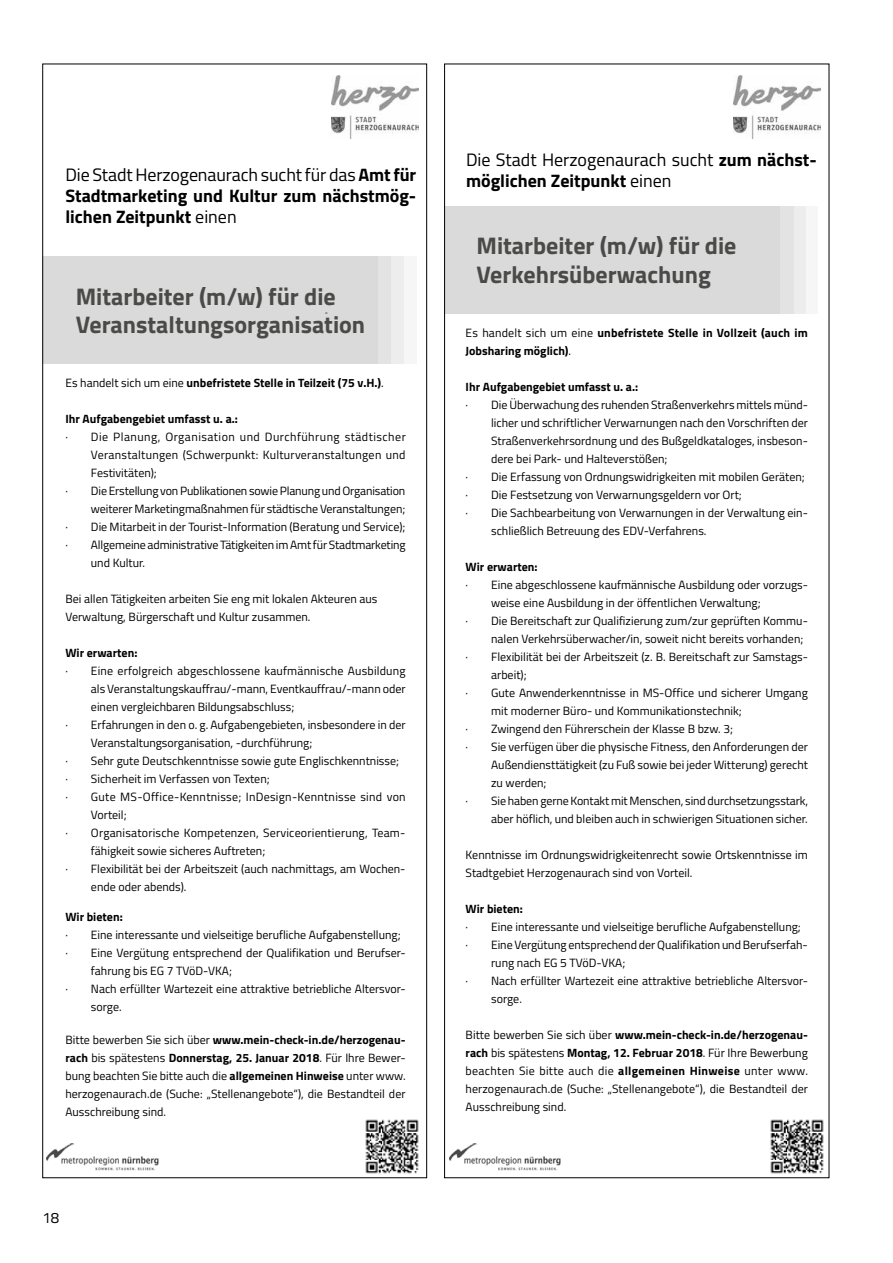
<style>
.page{position:relative;width:893px;height:1263px;background:#fff}
.page>*{position:absolute;margin:0;border:0;box-sizing:border-box;transform-origin:0 0}
.t1{font:700 24px/28.8px "Titillium";color:#4a4a49}
.t2{font:700 18px/21px "Titillium";color:#000;text-align:justify}
.t3{font:18px/21px "Titillium";color:#000}
.t4{font:15px "Titillium";color:#000}
.t5{font:12px/18px "Titillium";color:#000}
.t6{font:700 12px/18px "Titillium";color:#000}
.t7{font:12px "Titillium";letter-spacing:.025em;color:#000}
.t8{font:12px "Titillium";letter-spacing:.02em;color:#000}
.t9{font:12px "Titillium";letter-spacing:.04em;color:#000}
.s1{font-weight:400}
.s2{font-weight:700}
</style>
<div class="page">
<div style="left:47px;top:256px;width:370px;height:108px;background:#f6f6f6"></div>
<div style="left:47px;top:256px;width:357px;height:108px;background:#ededed"></div>
<div style="left:47px;top:256px;width:344px;height:108px;background:#e3e3e3"></div>
<div style="left:43px;top:256px;width:335px;height:107px;background:#dadada"></div>
<div style="left:444px;top:206px;width:374px;height:107px;background:#f6f6f6"></div>
<div style="left:444px;top:206px;width:362px;height:107px;background:#ededed"></div>
<div style="left:446px;top:206px;width:348px;height:107px;background:#e3e3e3"></div>
<div style="left:445px;top:206px;width:334px;height:107px;background:#dadada"></div>
<img style="left:734px;top:76px;width:87px;height:62px">
<img style="left:449px;top:1144px;width:112px;height:27px">
<img style="left:365px;top:1119px;width:54px;height:55px">
<img style="left:331px;top:76px;width:87px;height:62px">
<img style="left:770px;top:1119px;width:54px;height:55px">
<img style="left:47px;top:1144px;width:112px;height:27px">
<h2 class="t2" style="left:65px;top:164px;width:352px"><span class="s1">Die Stadt Herzogenaurach sucht für das</span> Amt für Stadtmarketing und Kultur zum nächstmög&shy;lichen Zeitpunkt <span class="s1">einen</span></h2>
<h1 class="t1" style="left:76px;top:280px;width:291px">Mitarbeiter (m/w) für die<br>Veranstaltungsorganisation</h1>
<p class="t6" style="left:65px;top:373px;width:320px"><span class="s1">Es handelt sich um eine</span> unbefristete Stelle in Teilzeit (75 v.H.)<span class="s1">.</span></p>
<p class="t6" style="left:65px;top:409px;width:174px">Ihr Aufgabengebiet umfasst u. a.:</p>
<p class="t9" style="left:65px;top:428px;width:342px">· Die Planung, Organisation und Durchführung städtischer</p>
<p class="t7" style="left:91px;top:446px;width:316px">Veranstaltungen (Schwerpunkt: Kulturveranstaltungen und</p>
<p class="t5" style="left:91px;top:463px;width:68px">Festivitäten);</p>
<p class="t5" style="left:65px;top:481px;width:341px">· Die Erstellung von Publikationen sowie Planung und Organisation</p>
<p class="t5" style="left:91px;top:499px;width:316px">weiterer Marketingmaßnahmen für städtische Veranstaltungen;</p>
<p class="t5" style="left:65px;top:517px;width:342px">· Die Mitarbeit in der Tourist-Information (Beratung und Service);</p>
<p class="t5" style="left:65px;top:535px;width:342px">· Allgemeine administrative Tätigkeiten im Amt für Stadtmarketing</p>
<p class="t5" style="left:91px;top:553px;width:56px">und Kultur.</p>
<p class="t5" style="left:65px;top:589px;width:314px">Bei allen Tätigkeiten arbeiten Sie eng mit lokalen Akteuren aus<br>Verwaltung, Bürgerschaft und Kultur zusammen.</p>
<p class="t6" style="left:65px;top:643px;width:73px">Wir erwarten:</p>
<p class="t5" style="left:65px;top:661px;width:342px">· Eine erfolgreich abgeschlossene kaufmännische Ausbildung</p>
<p class="t5" style="left:91px;top:679px;width:316px">als Veranstaltungskauffrau/-mann, Eventkauffrau/-mann oder</p>
<p class="t5" style="left:91px;top:697px;width:205px">einen vergleichbaren Bildungsabschluss;</p>
<p class="t5" style="left:65px;top:715px;width:342px">· Erfahrungen in den o. g. Aufgabengebieten, insbesondere in der</p>
<p class="t5" style="left:91px;top:733px;width:223px">Veranstaltungsorganisation, -durchführung;</p>
<p class="t5" style="left:65px;top:751px;width:335px">· Sehr gute Deutschkenntnisse sowie gute Englischkenntnisse;</p>
<p class="t5" style="left:65px;top:769px;width:206px">· Sicherheit im Verfassen von Texten;</p>
<p class="t8" style="left:65px;top:788px;width:342px">· Gute MS-Office-Kenntnisse; InDesign-Kenntnisse sind von</p>
<p class="t5" style="left:91px;top:805px;width:37px">Vorteil;</p>
<p class="t5" style="left:65px;top:823px;width:342px">· Organisatorische Kompetenzen, Serviceorientierung, Team-</p>
<p class="t5" style="left:91px;top:841px;width:176px">fähigkeit sowie sicheres Auftreten;</p>
<p class="t5" style="left:65px;top:859px;width:342px">· Flexibilität bei der Arbeitszeit (auch nachmittags, am Wochen-</p>
<p class="t5" style="left:91px;top:877px;width:97px">ende oder abends).</p>
<p class="t6" style="left:65px;top:907px;width:59px">Wir bieten:</p>
<p class="t5" style="left:65px;top:925px;width:337px">· Eine interessante und vielseitige berufliche Aufgabenstellung;</p>
<p class="t5" style="left:65px;top:943px;width:342px">· Eine Vergütung entsprechend der Qualifikation und Berufser-</p>
<p class="t5" style="left:91px;top:961px;width:143px">fahrung bis EG 7 TVöD-VKA;</p>
<p class="t5" style="left:65px;top:979px;width:342px">· Nach erfüllter Wartezeit eine attraktive betriebliche Altersvor-</p>
<p class="t5" style="left:91px;top:997px;width:32px">sorge.</p>
<p class="t5" style="left:65px;top:1030px;width:342px;text-align:justify">Bitte bewerben Sie sich über <span class="s2">www.mein-check-in.de/herzogenau&shy;rach</span> bis spätestens <span class="s2">Donnerstag, 25. Januar 2018</span>. Für Ihre Bewer&shy;bung beachten Sie bitte auch die <span class="s2">allgemeinen Hinweise</span> unter www. herzogenaurach.de (Suche: „Stellenangebote“), die Bestandteil der Ausschreibung sind.</p>
<p class="t4" style="left:43px;top:1206px;width:18px">18</p>
<h2 class="t3" style="left:466px;top:148px;width:352px">Die Stadt Herzogenaurach sucht <span class="s2">zum nächst&shy;möglichen Zeitpunkt</span> einen</h2>
<h1 class="t1" style="left:476px;top:230px;width:262px">Mitarbeiter (m/w) für die<br>Verkehrsüberwachung</h1>
<p class="t6" style="left:466px;top:323px;width:344px"><span class="s1">Es handelt sich um eine</span> unbefristete Stelle in Vollzeit (auch im<br>Jobsharing möglich)<span class="s1">.</span></p>
<p class="t6" style="left:466px;top:377px;width:174px">Ihr Aufgabengebiet umfasst u. a.:</p>
<p class="t5" style="left:466px;top:395px;width:344px">· Die Überwachung des ruhenden Straßenverkehrs mittels münd-</p>
<p class="t5" style="left:491px;top:413px;width:318px">licher und schriftlicher Verwarnungen nach den Vorschriften der</p>
<p class="t5" style="left:491px;top:431px;width:318px">Straßenverkehrsordnung und des Bußgeldkataloges, insbeson-</p>
<p class="t5" style="left:491px;top:449px;width:178px">dere bei Park- und Halteverstößen;</p>
<p class="t5" style="left:466px;top:467px;width:341px">· Die Erfassung von Ordnungswidrigkeiten mit mobilen Geräten;</p>
<p class="t5" style="left:466px;top:485px;width:278px">· Die Festsetzung von Verwarnungsgeldern vor Ort;</p>
<p class="t5" style="left:466px;top:503px;width:344px">· Die Sachbearbeitung von Verwarnungen in der Verwaltung ein-</p>
<p class="t5" style="left:491px;top:521px;width:217px">schließlich Betreuung des EDV-Verfahrens.</p>
<p class="t6" style="left:466px;top:557px;width:73px">Wir erwarten:</p>
<p class="t5" style="left:466px;top:575px;width:344px">· Eine abgeschlossene kaufmännische Ausbildung oder vorzugs-</p>
<p class="t5" style="left:491px;top:593px;width:271px">weise eine Ausbildung in der öffentlichen Verwaltung;</p>
<p class="t5" style="left:466px;top:611px;width:344px">· Die Bereitschaft zur Qualifizierung zum/zur geprüften Kommu-</p>
<p class="t5" style="left:491px;top:629px;width:314px">nalen Verkehrsüberwacher/in, soweit nicht bereits vorhanden;</p>
<p class="t5" style="left:466px;top:647px;width:344px">· Flexibilität bei der Arbeitszeit (z. B. Bereitschaft zur Samstags-</p>
<p class="t5" style="left:491px;top:665px;width:37px">arbeit);</p>
<p class="t5" style="left:466px;top:683px;width:344px">· Gute Anwenderkenntnisse in MS-Office und sicherer Umgang</p>
<p class="t5" style="left:491px;top:701px;width:252px">mit moderner Büro- und Kommunikationstechnik;</p>
<p class="t5" style="left:466px;top:719px;width:269px">· Zwingend den Führerschein der Klasse B bzw. 3;</p>
<p class="t5" style="left:466px;top:737px;width:344px">· Sie verfügen über die physische Fitness, den Anforderungen der</p>
<p class="t5" style="left:491px;top:755px;width:318px">Außendiensttätigkeit (zu Fuß sowie bei jeder Witterung) gerecht</p>
<p class="t5" style="left:491px;top:773px;width:57px">zu werden;</p>
<p class="t5" style="left:466px;top:791px;width:344px">· Sie haben gerne Kontakt mit Menschen, sind durchsetzungsstark,</p>
<p class="t5" style="left:491px;top:809px;width:318px">aber höflich, und bleiben auch in schwierigen Situationen sicher.</p>
<p class="t5" style="left:466px;top:845px;width:344px">Kenntnisse im Ordnungswidrigkeitenrecht sowie Ortskenntnisse im<br>Stadtgebiet Herzogenaurach sind von Vorteil.</p>
<p class="t6" style="left:466px;top:899px;width:59px">Wir bieten:</p>
<p class="t5" style="left:466px;top:917px;width:337px">· Eine interessante und vielseitige berufliche Aufgabenstellung;</p>
<p class="t5" style="left:466px;top:935px;width:343px">· Eine Vergütung entsprechend der Qualifikation und Berufserfah-</p>
<p class="t5" style="left:491px;top:953px;width:136px">rung nach EG 5 TVöD-VKA;</p>
<p class="t5" style="left:466px;top:971px;width:344px">· Nach erfüllter Wartezeit eine attraktive betriebliche Altersvor-</p>
<p class="t5" style="left:491px;top:989px;width:32px">sorge.</p>
<p class="t5" style="left:466px;top:1025px;width:344px;text-align:justify">Bitte bewerben Sie sich über <span class="s2">www.mein-check-in.de/herzogenau&shy;rach</span> bis spätestens <span class="s2">Montag, 12. Februar 2018</span>. Für Ihre Bewerbung beachten Sie bitte auch die <span class="s2">allgemeinen Hinweise</span> unter www. herzogenaurach.de (Suche: „Stellenangebote“), die Bestandteil der Ausschreibung sind.</p>
</div>
